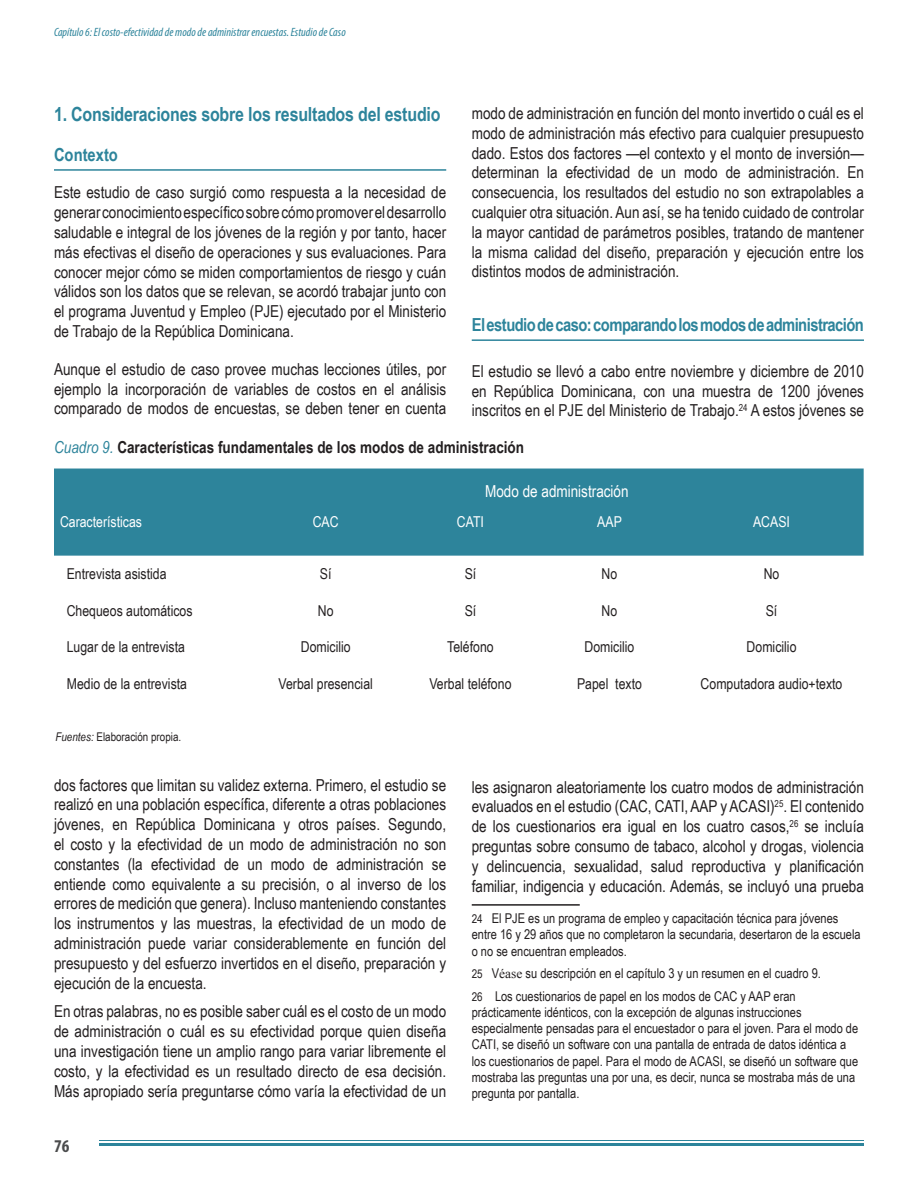
<style>
.page{position:relative;width:918px;height:1188px;background:#fff}
.page>*{position:absolute;margin:0;border:0;box-sizing:border-box;transform-origin:0 0}
.t1{font:700 19.5px "Arial Narrow";letter-spacing:-.01em;color:#2d849b}
.t2{font:700 18px "Arial Narrow";letter-spacing:-.03em;color:#2d849b}
.t3{font:700 18px "Arial Narrow";color:#2d849b}
.t4{font:700 condensed 18px "Myriad Pro";color:#4b4c4d}
.t5{font:16.5px/19.8px "Arial Narrow";color:#231f20;text-align:justify}
.t6{font:700 16.5px "Arial Narrow";color:#231f20}
.t7{font:16.5px "Arial Narrow";color:#fff}
.t8{font:15px "Arial Narrow";color:#231f20}
.t9{font:15px "Arial Narrow";color:#fff}
.t10{font:13.5px/16.2px "Arial Narrow";color:#231f20}
.t11{font:italic condensed 12px "Myriad Pro";color:#2d849b}
.t12{font:12px "Arial Narrow";color:#231f20}
.s1{font-weight:400;font-style:italic;color:#2d849b}
.s2{font-style:italic}
.s3{font-size:12px}
.s4{font-family:"Times New Roman"}
</style>
<div class="page">
<hr style="left:99px;top:1140px;width:765px;height:1px;background:#2d849b">
<hr style="left:99px;top:1143px;width:765px;height:3px;background:#2d849b">
<hr style="left:54px;top:169px;width:392px;height:2px;background:#2d849b">
<hr style="left:472px;top:339px;width:392px;height:2px;background:#2d849b">
<hr style="left:472px;top:904px;width:108px;height:2px;background:#231f20">
<div style="left:54px;top:469px;width:810px;height:87px;background:#2d849b"></div>
<p class="t11" style="left:54px;top:25px;width:293px">Capítulo 6: El costo-efectividad de modo de administrar encuestas. Estudio de Caso</p>
<p class="t1" style="left:54px;top:99px;width:388px">1. Consideraciones sobre los resultados del estudio</p>
<p class="t3" style="left:54px;top:141px;width:65px">Contexto</p>
<p class="t5" style="left:54px;top:182px;width:394px">Este estudio de caso surgió como respuesta a la necesidad de generar conocimiento específico sobre cómo promover el desarrollo saludable e integral de los jóvenes de la región y por tanto, hacer más efectivas el diseño de operaciones y sus evaluaciones. Para conocer mejor cómo se miden comportamientos de riesgo y cuán válidos son los datos que se relevan, se acordó trabajar junto con el programa Juventud y Empleo (PJE) ejecutado por el Ministerio de Trabajo de la República Dominicana.</p>
<p class="t5" style="left:54px;top:359px;width:394px">Aunque el estudio de caso provee muchas lecciones útiles, por ejemplo la incorporación de variables de costos en el análisis comparado de modos de encuestas, se deben tener en cuenta</p>
<p class="t5" style="left:472px;top:103px;width:394px">modo de administración en función del monto invertido o cuál es el modo de administración más efectivo para cualquier presupuesto dado. Estos dos factores —el contexto y el monto de inversión— determinan la efectividad de un modo de administración. En consecuencia, los resultados del estudio no son extrapolables a cualquier otra situación. Aun así, se ha tenido cuidado de controlar la mayor cantidad de parámetros posibles, tratando de mantener la misma calidad del diseño, preparación y ejecución entre los distintos modos de administración.</p>
<p class="t2" style="left:472px;top:311px;width:394px">El estudio de caso: comparando los modos de administración</p>
<p class="t5" style="left:472px;top:360px;width:394px">El estudio se llevó a cabo entre noviembre y diciembre de 2010 en República Dominicana, con una muestra de 1200 jóvenes inscritos en el PJE del Ministerio de Trabajo.<sup>24</sup> A estos jóvenes se</p>
<p class="t6" style="left:54px;top:435px;width:471px"><span class="s1">Cuadro 9.</span> Características fundamentales de los modos de administración</p>
<p class="t7" style="left:485px;top:479px;width:145px">Modo de administración</p>
<p class="t9" style="left:60px;top:511px;width:84px">Características</p>
<p class="t9" style="left:313px;top:511px;width:27px">CAC</p>
<p class="t9" style="left:457px;top:511px;width:29px">CATI</p>
<p class="t9" style="left:597px;top:511px;width:26px">AAP</p>
<p class="t9" style="left:753px;top:511px;width:38px">ACASI</p>
<p class="t8" style="left:67px;top:563px;width:101px">Entrevista asistida</p>
<p class="t8" style="left:320px;top:563px;width:13px">Sí</p>
<p class="t8" style="left:465px;top:563px;width:13px">Sí</p>
<p class="t8" style="left:602px;top:563px;width:17px">No</p>
<p class="t8" style="left:764px;top:563px;width:17px">No</p>
<p class="t8" style="left:67px;top:599px;width:127px">Chequeos automáticos</p>
<p class="t8" style="left:318px;top:599px;width:17px">No</p>
<p class="t8" style="left:465px;top:599px;width:13px">Sí</p>
<p class="t8" style="left:602px;top:599px;width:17px">No</p>
<p class="t8" style="left:766px;top:599px;width:13px">Sí</p>
<p class="t8" style="left:67px;top:636px;width:120px">Lugar de la entrevista</p>
<p class="t8" style="left:301px;top:636px;width:51px">Domicilio</p>
<p class="t8" style="left:447px;top:636px;width:48px">Teléfono</p>
<p class="t8" style="left:585px;top:636px;width:51px">Domicilio</p>
<p class="t8" style="left:747px;top:636px;width:51px">Domicilio</p>
<p class="t8" style="left:67px;top:672px;width:122px">Medio de la entrevista</p>
<p class="t8" style="left:279px;top:672px;width:96px">Verbal presencial</p>
<p class="t8" style="left:429px;top:672px;width:84px">Verbal teléfono</p>
<p class="t8" style="left:577px;top:672px;width:66px">Papel texto</p>
<p class="t8" style="left:701px;top:672px;width:143px">Computadora audio+texto</p>
<p class="t12" style="left:55px;top:728px;width:127px"><span class="s2">Fuentes:</span> Elaboración propia.</p>
<p class="t5" style="left:54px;top:774px;width:394px">dos factores que limitan su validez externa. Primero, el estudio se realizó en una población específica, diferente a otras poblaciones jóvenes, en República Dominicana y otros países. Segundo, el costo y la efectividad de un modo de administración no son constantes (la efectividad de un modo de administración se entiende como equivalente a su precisión, o al inverso de los errores de medición que genera). Incluso manteniendo constantes los instrumentos y las muestras, la efectividad de un modo de administración puede variar considerablemente en función del presupuesto y del esfuerzo invertidos en el diseño, preparación y ejecución de la encuesta.</p>
<p class="t5" style="left:54px;top:1001px;width:394px">En otras palabras, no es posible saber cuál es el costo de un modo de administración o cuál es su efectividad porque quien diseña una investigación tiene un amplio rango para variar libremente el costo, y la efectividad es un resultado directo de esa decisión.<br>Más apropiado sería preguntarse cómo varía la efectividad de un</p>
<p class="t4" style="left:54px;top:1135px;width:17px">76</p>
<p class="t5" style="left:472px;top:776px;width:394px">les asignaron aleatoriamente los cuatro modos de administración evaluados en el estudio (CAC, CATI, AAP y ACASI)<sup>25</sup>. El contenido de los cuestionarios era igual en los cuatro casos,<sup>26</sup> se incluía preguntas sobre consumo de tabaco, alcohol y drogas, violencia y delincuencia, sexualidad, salud reproductiva y planificación familiar, indigencia y educación. Además, se incluyó una prueba</p>
<p class="t10" style="left:472px;top:910px;width:390px"><span class="s3">24</span> El PJE es un programa de empleo y capacitación técnica para jóvenes entre 16 y 29 años que no completaron la secundaria, desertaron de la escuela o no se encuentran empleados.</p>
<p class="t10" style="left:472px;top:962px;width:351px;line-height:22.6px"><span class="s3">25</span> V<span class="s4">éase</span> su descripción en el capítulo 3 y un resumen en el cuadro 9.<br><span class="s3">26</span> Los cuestionarios de papel en los modos de CAC y AAP eran</p>
<p class="t10" style="left:472px;top:1004px;width:388px">prácticamente idénticos, con la excepción de algunas instrucciones especialmente pensadas para el encuestador o para el joven. Para el modo de CATI, se diseñó un software con una pantalla de entrada de datos idéntica a los cuestionarios de papel. Para el modo de ACASI, se diseñó un software que mostraba las preguntas una por una, es decir, nunca se mostraba más de una pregunta por pantalla.</p>
</div>
